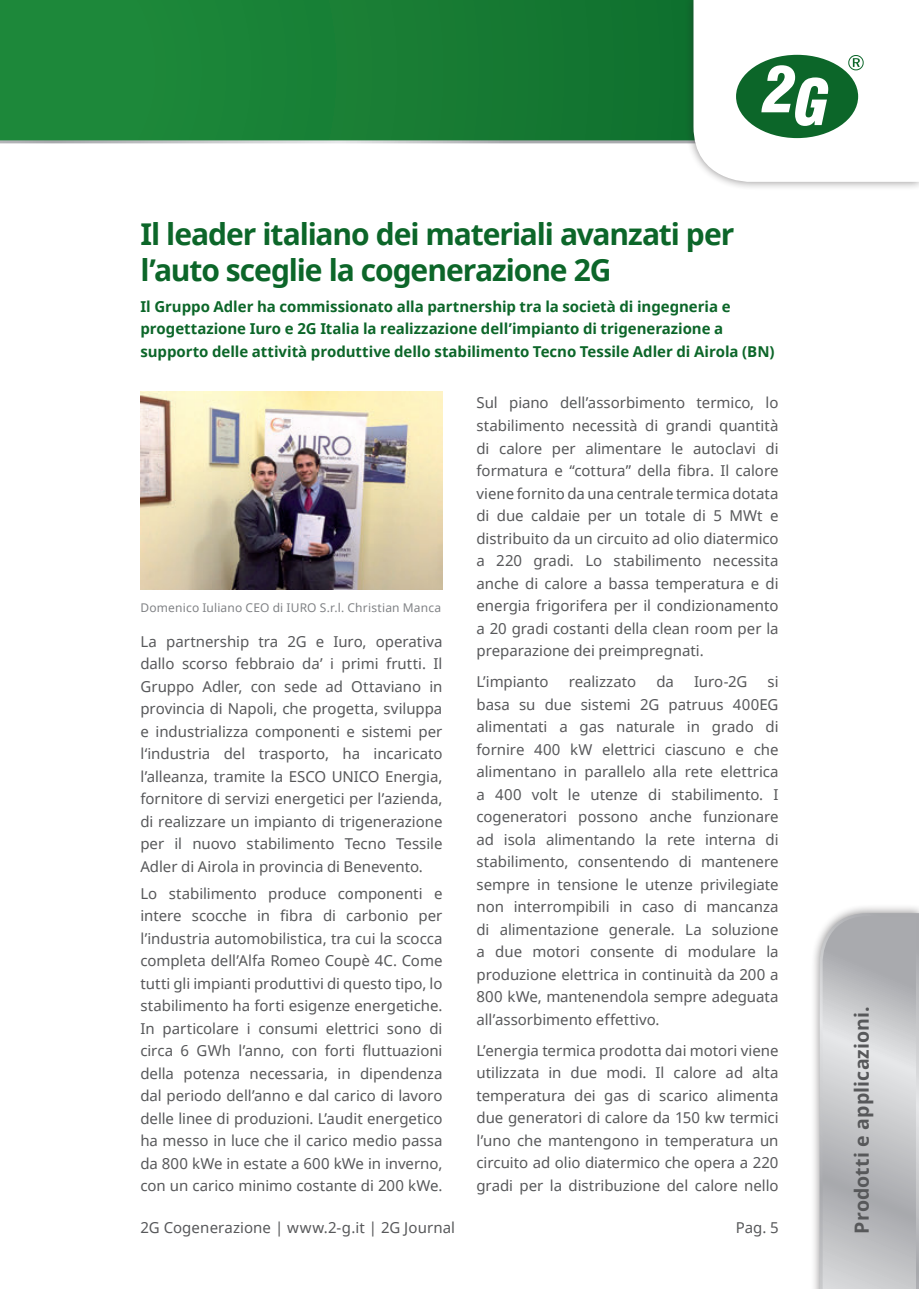
<style>
.page{position:relative;width:919px;height:1289px;background:#fff}
.page>*{position:absolute;margin:0;border:0;box-sizing:border-box;transform-origin:0 0}
.t1{font:700 30px/36px "Noto Sans";letter-spacing:-.04em;color:#0c6629}
.t2{font:700 19.5px "Noto Sans";letter-spacing:.005em;color:#57585a}
.t3{font:15px/22.5px "Noto Sans";color:#57585a;text-align:justify}
.t4{font:700 15px/22.5px "Noto Sans";letter-spacing:-.005em;color:#0c6629}
.t5{font:12px "Noto Sans";letter-spacing:.015em;color:#808285}
</style>
<div class="page">
<div style="left:0;top:0;width:918px;height:140px;background:linear-gradient(to bottom,#187f35,#187f35)"></div>
<div style="left:684px;top:0;width:234px;height:191px;background:#231f20;opacity:.5"></div>
<svg style="left:693px;top:0;width:225px;height:182px"></svg>
<div style="left:810px;top:904px;width:108px;height:384px;background:#231f20;opacity:.5"></div>
<svg style="left:818px;top:911px;width:100px;height:377px;background:#c1c2c5"></svg>
<img style="left:140px;top:391px;width:302px;height:198px">
<h1 class="t1" style="left:140px;top:215px;width:595px">Il leader italiano dei materiali avanzati per l’auto sceglie la cogenerazione 2G</h1>
<p class="t4" style="left:140px;top:295px;width:635px">Il Gruppo Adler ha commissionato alla partnership tra la società di ingegneria e progettazione Iuro e 2G Italia la realizzazione dell’impianto di trigenerazione a supporto delle attività produttive dello stabilimento Tecno Tessile Adler di Airola (BN)</p>
<p class="t5" style="left:140px;top:599px;width:302px">Domenico Iuliano CEO di IURO S.r.l. Christian Manca</p>
<p class="t3" style="left:140px;top:629px;width:303px">La partnership tra 2G e Iuro, operativa dallo scorso febbraio da’ i primi frutti. Il Gruppo Adler, con sede ad Ottaviano in provincia di Napoli, che progetta, sviluppa e industrializza componenti e sistemi per l‘industria del trasporto, ha incaricato l’alleanza, tramite la ESCO UNICO Energia, fornitore di servizi energetici per l’azienda, di realizzare un impianto di trigenerazione per il nuovo stabilimento Tecno Tessile Adler di Airola in provincia di Benevento.</p>
<p class="t3" style="left:140px;top:881px;width:303px">Lo stabilimento produce componenti e intere scocche in fibra di carbonio per l’industria automobilistica, tra cui la scocca completa dell’Alfa Romeo Coupè 4C. Come tutti gli impianti produttivi di questo tipo, lo stabilimento ha forti esigenze energetiche.<br>In particolare i consumi elettrici sono di circa 6 GWh l’anno, con forti fluttuazioni della potenza necessaria, in dipendenza dal periodo dell’anno e dal carico di lavoro delle linee di produzioni. L’audit energetico ha messo in luce che il carico medio passa da 800 kWe in estate a 600 kWe in inverno, con un carico minimo costante di 200 kWe.</p>
<p class="t3" style="left:476px;top:391px;width:303px">Sul piano dell’assorbimento termico, lo stabilimento necessità di grandi quantità di calore per alimentare le autoclavi di formatura e “cottura” della fibra. Il calore viene fornito da una centrale termica dotata di due caldaie per un totale di 5 MWt e distribuito da un circuito ad olio diatermico a 220 gradi. Lo stabilimento necessita anche di calore a bassa temperatura e di energia frigorifera per il condizionamento a 20 gradi costanti della clean room per la preparazione dei preimpregnati.</p>
<p class="t3" style="left:476px;top:670px;width:73px">L’impianto</p>
<p class="t3" style="left:568px;top:670px;width:69px">realizzato</p>
<p class="t3" style="left:656px;top:670px;width:19px">da</p>
<p class="t3" style="left:694px;top:670px;width:55px">Iuro-2G</p>
<p class="t3" style="left:476px;top:670px;width:303px;text-indent:291px">si basa su due sistemi 2G patruus 400EG alimentati a gas naturale in grado di fornire 400 kW elettrici ciascuno e che alimentano in parallelo alla rete elettrica a 400 volt le utenze di stabilimento. I cogeneratori possono anche funzionare ad isola alimentando la rete interna di stabilimento, consentendo di mantenere sempre in tensione le utenze privilegiate non interrompibili in caso di mancanza di alimentazione generale. La soluzione a due motori consente di modulare la produzione elettrica in continuità da 200 a 800 kWe, mantenendola sempre adeguata all’assorbimento effettivo.</p>
<p class="t3" style="left:476px;top:1038px;width:303px">L’energia termica prodotta dai motori viene utilizzata in due modi. Il calore ad alta temperatura dei gas di scarico alimenta due generatori di calore da 150 kw termici l’uno che mantengono in temperatura un circuito ad olio diatermico che opera a 220 gradi per la distribuzione del calore nello</p>
<p class="t3" style="left:140px;top:1215px;width:316px">2G Cogenerazione | www.2-g.it | 2G Journal</p>
<p class="t3" style="left:736px;top:1215px;width:44px">Pag. 5</p>
<h2 class="t2" style="left:848px;top:1233px;width:229px;rotate:-90deg">Prodotti e applicazioni.</h2>
</div>
